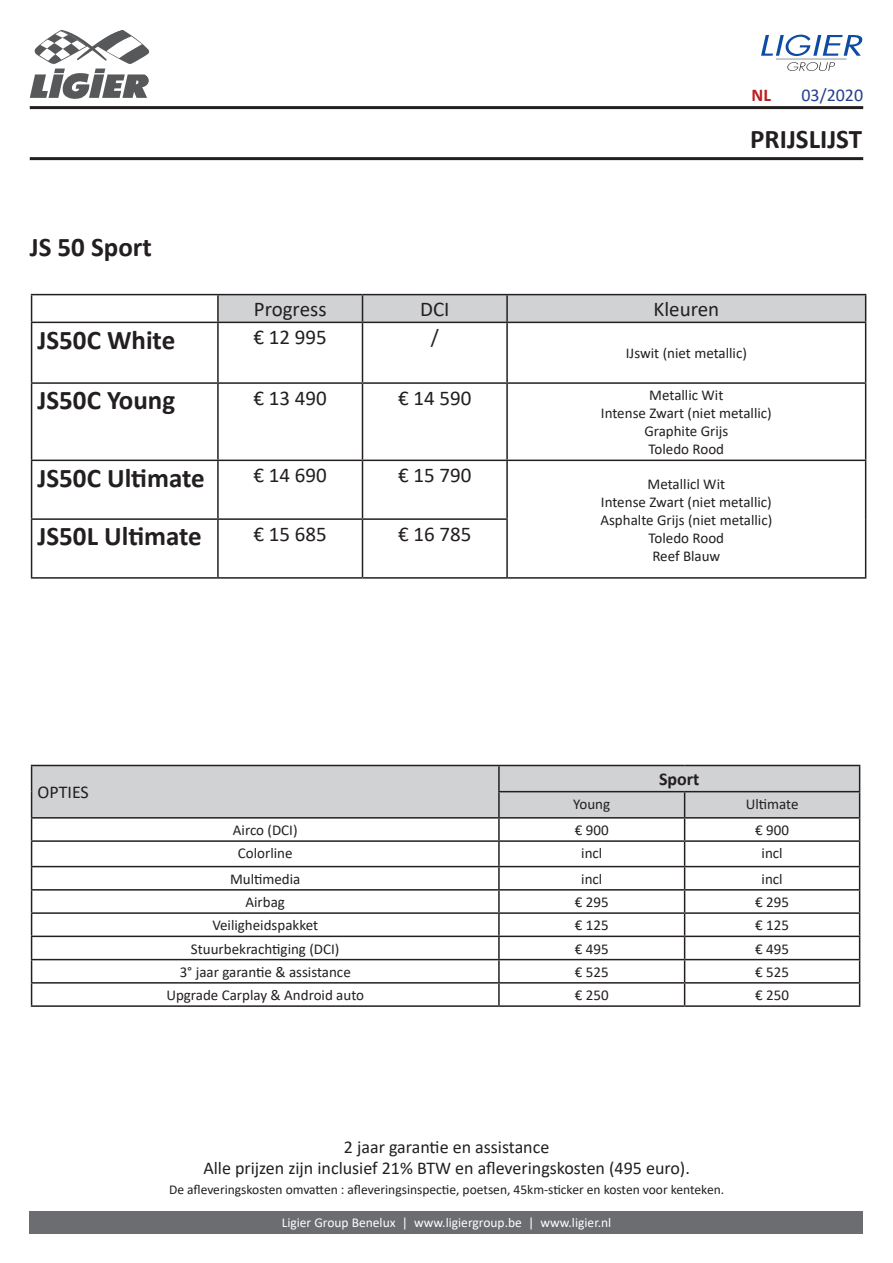
<style>
.page{position:relative;width:893px;height:1263px;background:#fff}
.page>*{position:absolute;margin:0;border:0;box-sizing:border-box;transform-origin:0 0}
.t1{font:700 27px "Calibri";color:#231f20}
.t2{font:21px "Calibri";color:#231f20}
.t3{font:18px "Calibri";color:#231f20}
.t4{font:18px "Calibri";color:#253f8e}
.t5{font:700 18px "Calibri";color:#231f20}
.t6{font:700 18px "Calibri";color:#be1c22}
.t7{font:15px "Calibri";color:#231f20}
.t8{font:13.5px "Calibri";color:#231f20}
.t9{font:13.5px "Calibri";color:#fff}
</style>
<div class="page">
<hr style="left:30px;top:157px;width:833px;height:3px;background:#231f20">
<hr style="left:30px;top:106px;width:833px;height:3px;background:#231f20">
<svg style="left:761px;top:35px;width:102px;height:21px"></svg>
<hr style="left:776px;top:59px;width:71px;height:1px;background:#939598">
<svg style="left:787px;top:62px;width:48px;height:9px"></svg>
<svg style="left:30px;top:30px;width:120px;height:69px"></svg>
<div style="left:30px;top:1211px;width:833px;height:22px;background:#6c6d70"></div>
<hr style="left:31px;top:294px;width:187px;height:1px;background:#231f20">
<svg style="left:31px;top:295px;width:1px;height:27px"></svg>
<hr style="left:218px;top:294px;width:144px;height:1px;background:#231f20">
<hr style="left:217px;top:295px;width:2px;height:27px;background:#231f20">
<hr style="left:362px;top:294px;width:145px;height:1px;background:#231f20">
<hr style="left:507px;top:294px;width:359px;height:1px;background:#231f20">
<svg style="left:218px;top:295px;width:648px;height:27px;background:#c9cacc"></svg>
<hr style="left:31px;top:322px;width:187px;height:1px;background:#231f20">
<hr style="left:31px;top:323px;width:1px;height:59px;background:#231f20">
<hr style="left:218px;top:322px;width:144px;height:1px;background:#231f20">
<hr style="left:217px;top:323px;width:2px;height:59px;background:#231f20">
<hr style="left:362px;top:322px;width:145px;height:1px;background:#231f20">
<hr style="left:362px;top:323px;width:1px;height:59px;background:#231f20">
<hr style="left:507px;top:322px;width:359px;height:1px;background:#231f20">
<hr style="left:506px;top:323px;width:2px;height:59px;background:#231f20">
<hr style="left:865px;top:323px;width:1px;height:59px;background:#231f20">
<hr style="left:31px;top:382px;width:187px;height:2px;background:#231f20">
<hr style="left:31px;top:384px;width:1px;height:76px;background:#231f20">
<hr style="left:218px;top:382px;width:144px;height:2px;background:#231f20">
<hr style="left:217px;top:384px;width:2px;height:76px;background:#231f20">
<hr style="left:362px;top:382px;width:145px;height:2px;background:#231f20">
<hr style="left:362px;top:384px;width:1px;height:76px;background:#231f20">
<hr style="left:507px;top:382px;width:359px;height:2px;background:#231f20">
<hr style="left:506px;top:384px;width:2px;height:76px;background:#231f20">
<hr style="left:865px;top:384px;width:1px;height:76px;background:#231f20">
<hr style="left:31px;top:460px;width:187px;height:1px;background:#231f20">
<hr style="left:31px;top:461px;width:1px;height:57px;background:#231f20">
<hr style="left:218px;top:460px;width:144px;height:1px;background:#231f20">
<hr style="left:217px;top:461px;width:2px;height:57px;background:#231f20">
<hr style="left:362px;top:460px;width:145px;height:1px;background:#231f20">
<hr style="left:362px;top:461px;width:1px;height:57px;background:#231f20">
<hr style="left:507px;top:460px;width:359px;height:1px;background:#231f20">
<hr style="left:506px;top:461px;width:2px;height:57px;background:#231f20">
<hr style="left:865px;top:461px;width:1px;height:58px;background:#231f20">
<hr style="left:31px;top:518px;width:187px;height:2px;background:#231f20">
<hr style="left:31px;top:520px;width:1px;height:57px;background:#231f20">
<hr style="left:218px;top:518px;width:144px;height:2px;background:#231f20">
<hr style="left:217px;top:520px;width:2px;height:57px;background:#231f20">
<hr style="left:362px;top:518px;width:146px;height:2px;background:#231f20">
<hr style="left:362px;top:520px;width:1px;height:57px;background:#231f20">
<hr style="left:506px;top:520px;width:2px;height:57px;background:#231f20">
<hr style="left:865px;top:519px;width:1px;height:58px;background:#231f20">
<hr style="left:31px;top:577px;width:187px;height:2px;background:#231f20">
<hr style="left:218px;top:577px;width:144px;height:2px;background:#231f20">
<hr style="left:362px;top:577px;width:145px;height:2px;background:#231f20">
<hr style="left:507px;top:577px;width:359px;height:2px;background:#231f20">
<svg style="left:31px;top:765px;width:829px;height:240px"></svg>
<hr style="left:31px;top:1005px;width:468px;height:2px;background:#231f20">
<hr style="left:499px;top:1005px;width:186px;height:2px;background:#231f20">
<hr style="left:685px;top:1005px;width:175px;height:2px;background:#231f20">
<p class="t1" style="left:30px;top:228px;width:124px">JS 50 Sport</p>
<p class="t4" style="left:801px;top:82px;width:63px">03/2020</p>
<p class="t1" style="left:750px;top:120px;width:113px">PRIJSLIJST</p>
<p class="t6" style="left:752px;top:82px;width:21px">NL</p>
<p class="t2" style="left:254px;top:295px;width:74px">Progress</p>
<p class="t2" style="left:420px;top:295px;width:31px">DCI</p>
<p class="t2" style="left:653px;top:295px;width:67px">Kleuren</p>
<p class="t1" style="left:38px;top:321px;width:139px">JS50C White</p>
<p class="t2" style="left:254px;top:323px;width:75px">€ 12 995</p>
<p class="t2" style="left:431px;top:323px;width:10px">/</p>
<p class="t7" style="left:626px;top:343px;width:123px">IJswit (niet metallic)</p>
<p class="t1" style="left:38px;top:381px;width:139px">JS50C Young</p>
<p class="t2" style="left:254px;top:383px;width:75px">€ 13 490</p>
<p class="t2" style="left:398px;top:383px;width:75px">€ 14 590</p>
<p class="t7" style="left:649px;top:385px;width:76px">Metallic Wit</p>
<p class="t7" style="left:601px;top:403px;width:172px">Intense Zwart (niet metallic)</p>
<p class="t7" style="left:644px;top:421px;width:86px">Graphite Grijs</p>
<p class="t7" style="left:649px;top:439px;width:77px">Toledo Rood</p>
<p class="t1" style="left:38px;top:458px;width:169px">JS50C Ultimate</p>
<p class="t2" style="left:254px;top:460px;width:75px">€ 14 690</p>
<p class="t2" style="left:398px;top:460px;width:75px">€ 15 790</p>
<p class="t1" style="left:38px;top:517px;width:166px">JS50L Ultimate</p>
<p class="t2" style="left:254px;top:519px;width:75px">€ 15 685</p>
<p class="t2" style="left:398px;top:519px;width:75px">€ 16 785</p>
<p class="t3" style="left:38px;top:780px;width:53px">OPTIES</p>
<p class="t7" style="left:648px;top:473px;width:79px">Metallicl Wit</p>
<p class="t7" style="left:601px;top:491px;width:172px">Intense Zwart (niet metallic)</p>
<p class="t7" style="left:600px;top:509px;width:173px">Asphalte Grijs (niet metallic)</p>
<p class="t7" style="left:649px;top:527px;width:77px">Toledo Rood</p>
<p class="t7" style="left:652px;top:545px;width:70px">Reef Blauw</p>
<p class="t5" style="left:659px;top:766px;width:42px">Sport</p>
<p class="t7" style="left:573px;top:793px;width:38px">Young</p>
<p class="t7" style="left:746px;top:793px;width:54px">Ultimate</p>
<p class="t7" style="left:233px;top:820px;width:66px">Airco (DCI)</p>
<p class="t7" style="left:575px;top:820px;width:35px">€ 900</p>
<p class="t7" style="left:755px;top:820px;width:35px">€ 900</p>
<p class="t7" style="left:238px;top:843px;width:56px">Colorline</p>
<p class="t7" style="left:581px;top:843px;width:23px">incl</p>
<p class="t7" style="left:762px;top:843px;width:23px">incl</p>
<p class="t7" style="left:230px;top:868px;width:72px">Multimedia</p>
<p class="t7" style="left:581px;top:868px;width:23px">incl</p>
<p class="t7" style="left:762px;top:868px;width:23px">incl</p>
<p class="t7" style="left:245px;top:892px;width:41px">Airbag</p>
<p class="t7" style="left:575px;top:892px;width:35px">€ 295</p>
<p class="t7" style="left:755px;top:892px;width:35px">€ 295</p>
<p class="t7" style="left:212px;top:915px;width:107px">Veiligheidspakket</p>
<p class="t7" style="left:575px;top:915px;width:35px">€ 125</p>
<p class="t7" style="left:755px;top:915px;width:35px">€ 125</p>
<p class="t7" style="left:191px;top:938px;width:150px">Stuurbekrachtiging (DCI)</p>
<p class="t7" style="left:575px;top:938px;width:35px">€ 495</p>
<p class="t7" style="left:755px;top:938px;width:35px">€ 495</p>
<p class="t7" style="left:180px;top:961px;width:173px">3° jaar garantie &amp; assistance</p>
<p class="t7" style="left:575px;top:961px;width:35px">€ 525</p>
<p class="t7" style="left:755px;top:961px;width:35px">€ 525</p>
<p class="t7" style="left:166px;top:985px;width:199px">Upgrade Carplay &amp; Android auto</p>
<p class="t7" style="left:575px;top:985px;width:35px">€ 250</p>
<p class="t7" style="left:755px;top:985px;width:35px">€ 250</p>
<p class="t3" style="left:344px;top:1134px;width:207px">2 jaar garantie en assistance</p>
<p class="t3" style="left:203px;top:1156px;width:488px">Alle prijzen zijn inclusief 21% BTW en afleveringskosten (495 euro).</p>
<p class="t8" style="left:169px;top:1180px;width:557px">De afleveringskosten omvatten : afleveringsinspectie, poetsen, 45km-sticker en kosten voor kenteken.</p>
<p class="t9" style="left:282px;top:1213px;width:331px">Ligier Group Benelux | www.ligiergroup.be | www.ligier.nl</p>
</div>
